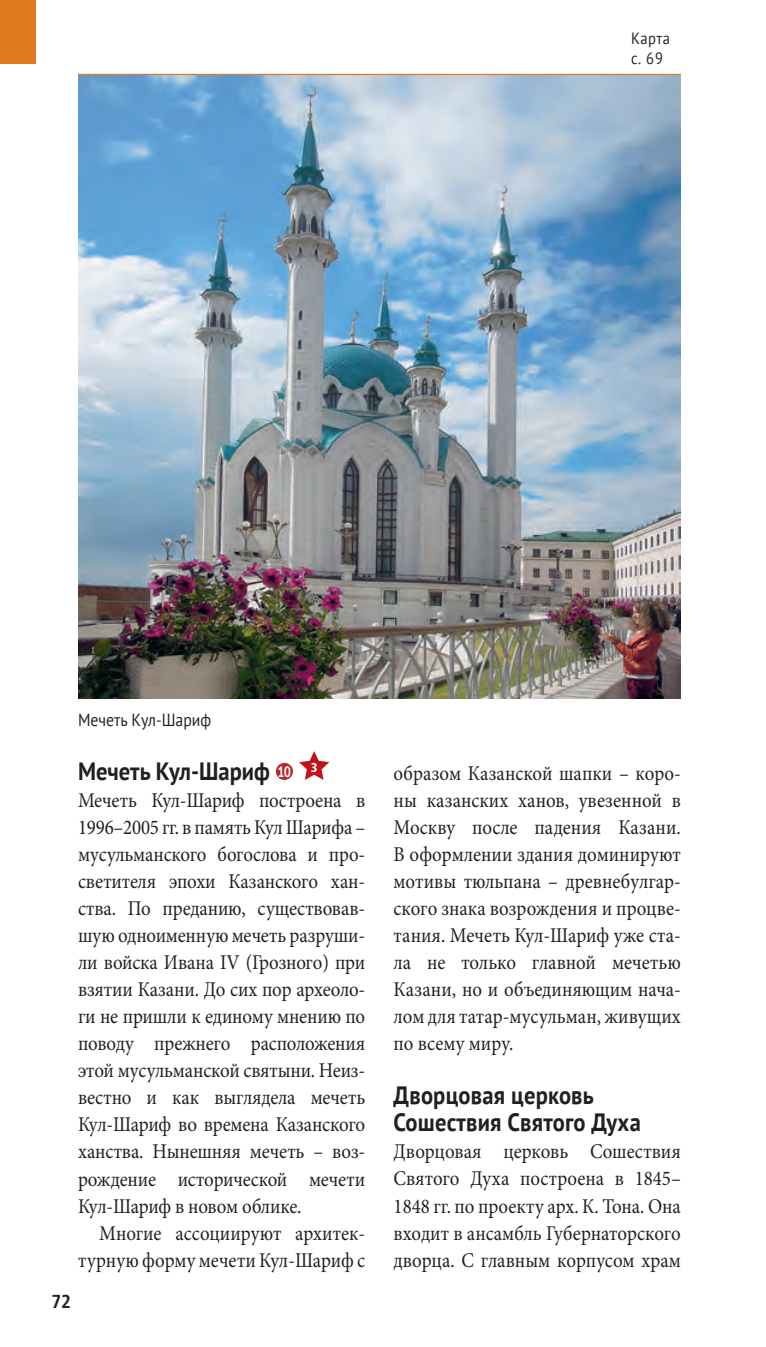
<style>
.page{position:relative;width:766px;height:1347px;background:#fff}
.page>*{position:absolute;margin:0;border:0;box-sizing:border-box;transform-origin:0 0}
._1_3_U3{font:700 25px/26.2px "PT Sans";letter-spacing:.01em;color:#231f20;scale:.9 1}
._2_1_GS_Block{font:21px/27px "Minion Pro";letter-spacing:-.005em;color:#231f20;text-align:justify;scale:.9 1}
._2_2_GS_Block_mit_Ei{font:21px/27px "Minion Pro";color:#231f20;text-align:right;scale:.9 1}
.t1{font:700 condensed 18.75px "Frutiger LT Pro";color:#231f20}
.BU{font:17.5px "PT Sans";color:#231f20;scale:.9 1}
.Kartenverweis{font:16.25px/20px "PT Sans";letter-spacing:.03em;color:#231f20;scale:.9 1}
.t2{font:700 15px "PT Sans Caption";color:#fff;scale:.75 1}
</style>
<div class="page">
<div style="left:0;top:0;width:35px;height:64px;background:#df7a20"></div>
<div style="left:276px;top:763px;width:17px;height:17px;background:#b7282e;border-radius:50%"></div>
<svg style="left:299px;top:751px;width:30px;height:29px"></svg>
<img style="left:78px;top:75px;width:602px;height:624px">
<hr style="left:78px;top:74px;width:602px;height:1px;background:#df7a20">
<p class="Kartenverweis" style="left:631px;top:28px;width:44px">Карта с. 69</p>
<p class="BU" style="left:78px;top:708px;width:149px">Мечеть Кул-Шариф</p>
<p class="_1_3_U3" style="left:78px;top:757px;width:215px">Мечеть Кул-Шариф</p>
<p class="t2" style="left:277px;top:761px;width:20px">10</p>
<p class="_2_1_GS_Block" style="left:78px;top:787px;width:320px">Мечеть Кул-Шариф построена в 1996–2005 гг. в память Кул Шарифа – мусульманского богослова и про&shy;светителя эпохи Казанского хан&shy;ства. По преданию, существовав&shy;шую одноименную мечеть разруши&shy;ли войска Ивана IV (Грозного) при взятии Казани. До сих пор археоло&shy;ги не пришли к единому мнению по поводу прежнего расположения этой мусульманской святыни. Неиз&shy;вестно и как выглядела мечеть Кул-Шариф во времена Казанского ханства. Нынешняя мечеть – воз&shy;рождение исторической мечети Кул-Шариф в новом облике.</p>
<p class="_2_2_GS_Block_mit_Ei" style="left:78px;top:1219px;width:320px">Многие ассоциируют архитек&shy;турную форму мечети Кул-Шариф с</p>
<p class="t1" style="left:51px;top:1290px;width:21px">72</p>
<p class="_2_2_GS_Block_mit_Ei" style="left:393px;top:760px;width:320px;text-align:justify">образом Казанской шапки – коро&shy;ны казанских ханов, увезенной в Москву после падения Казани.<br>В оформлении здания доминируют мотивы тюльпана – древнебулгар&shy;ского знака возрождения и процве&shy;тания. Мечеть Кул-Шариф уже ста&shy;ла не только главной мечетью Казани, но и объединяющим нача&shy;лом для татар-мусульман, живущих по всему миру.</p>
<p class="_1_3_U3" style="left:393px;top:1082px;width:276px">Дворцовая церковь<br>Сошествия Святого Духа</p>
<p class="_2_1_GS_Block" style="left:393px;top:1138px;width:320px">Дворцовая церковь Сошествия Святого Духа построена в 1845– 1848 гг. по проекту арх. К. Тона. Она входит в ансамбль Губернаторского дворца. С главным корпусом храм</p>
</div>
